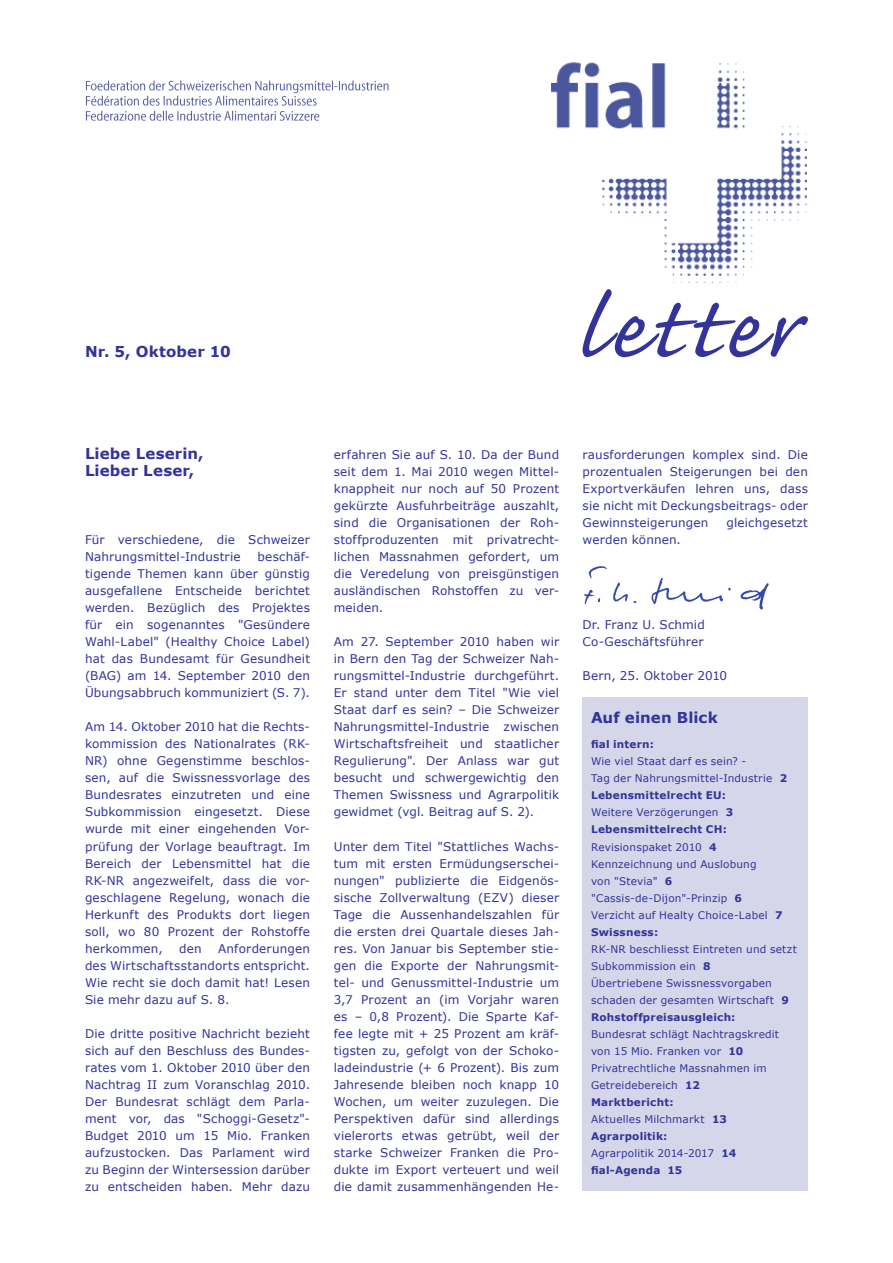
<style>
.page{position:relative;width:893px;height:1263px;background:#fff}
.page>*{position:absolute;margin:0;border:0;box-sizing:border-box;transform-origin:0 0}
.titel{font:700 15px "Verdana";letter-spacing:.01em;color:#339}
.inhaltsv__impressum{font:700 15px "Verdana";letter-spacing:.005em;color:#339}
.fliesstext{font:12px/17px "Verdana";letter-spacing:.01em;color:#339;text-align:justify}
.inhaltsv__impressum-2{font:10.5px "Verdana";letter-spacing:.015em;color:#339}
.inhaltsv__impressum-3{font:700 10.5px "Verdana";letter-spacing:.025em;color:#339}
.s1{font-weight:700}
</style>
<div class="page">
<div style="left:583px;top:697px;width:225px;height:494px;background:#d6d6eb"></div>
<svg style="left:583px;top:289px;width:225px;height:68px"></svg>
<img style="left:85px;top:80px;width:303px;height:41px">
<img style="left:551px;top:62px;width:255px;height:220px">
<img style="left:584px;top:566px;width:185px;height:44px">
<p class="titel" style="left:85px;top:342px;width:147px">Nr. 5, Oktober 10</p>
<p class="titel" style="left:85px;top:444px;width:120px">Liebe Leserin,</p>
<p class="titel" style="left:85px;top:461px;width:111px">Lieber Leser,</p>
<p class="fliesstext" style="left:85px;top:531px;width:226px">Für verschiedene, die Schweizer<br>Nahrungsmittel-Industrie</p>
<p class="fliesstext" style="left:85px;top:548px;width:226px;text-indent:173px">beschäf&shy;tigende Themen kann über günstig ausgefallene Entscheide berichtet werden. Bezüglich des Projektes für ein sogenanntes "Gesündere Wahl-Label" (Healthy Choice Label) hat das Bundesamt für Gesundheit (BAG) am 14. September 2010 den Übungsabbruch kommuniziert (S. 7).</p>
<p class="fliesstext" style="left:85px;top:718px;width:226px">Am 14. Oktober 2010 hat die Rechts&shy;kommission des Nationalrates (RK-NR) ohne Gegenstimme beschlos&shy;sen, auf die Swissnessvorlage des Bundesrates einzutreten und eine Subkommission eingesetzt. Diese wurde mit einer eingehenden Vor&shy;prüfung der Vorlage beauftragt. Im Bereich der Lebensmittel hat die RK-NR angezweifelt, dass die vor&shy;geschlagene Regelung, wonach die Herkunft des Produkts dort liegen soll, wo 80 Prozent der Rohstoffe herkommen,</p>
<p class="fliesstext" style="left:85px;top:939px;width:226px;text-indent:133px">Anforderungen des Wirtschaftsstandorts entspricht.<br>Wie recht sie doch damit hat! Lesen Sie mehr dazu auf S. 8.</p>
<p class="fliesstext" style="left:85px;top:1024px;width:227px">Die dritte positive Nachricht bezieht sich auf den Beschluss des Bundes&shy;rates vom 1. Oktober 2010 über den Nachtrag II zum Voranschlag 2010.<br>Der Bundesrat schlägt dem Parla&shy;ment vor, das "Schoggi-Gesetz"- Budget 2010 um 15 Mio. Franken aufzustocken. Das Parlament wird zu Beginn der Wintersession darüber zu entscheiden haben. Mehr dazu</p>
<p class="fliesstext" style="left:179px;top:939px;width:24px">den</p>
<p class="fliesstext" style="left:334px;top:446px;width:227px">erfahren Sie auf S. 10. Da der Bund seit dem 1. Mai 2010 wegen Mittel&shy;knappheit nur noch auf 50 Prozent gekürzte Ausfuhrbeiträge auszahlt, sind die Organisationen der Roh&shy;stoffproduzenten mit privatrecht&shy;lichen Massnahmen gefordert, um die Veredelung von preisgünstigen ausländischen Rohstoffen zu ver&shy;meiden.</p>
<p class="fliesstext" style="left:334px;top:633px;width:227px">Am 27. September 2010 haben wir in Bern den Tag der Schweizer Nah&shy;rungsmittel-Industrie durchgeführt.<br>Er stand unter dem Titel "Wie viel Staat darf es sein? – Die Schweizer Nahrungsmittel-Industrie zwischen Wirtschaftsfreiheit und staatlicher Regulierung". Der Anlass war gut besucht und schwergewichtig den Themen Swissness und Agrarpolitik gewidmet (vgl. Beitrag auf S. 2).</p>
<p class="fliesstext" style="left:334px;top:837px;width:227px">Unter dem Titel "Stattliches Wachs&shy;tum mit ersten Ermüdungserschei&shy;nungen" publizierte die Eidgenös&shy;sische Zollverwaltung (EZV) dieser Tage die Aussenhandelszahlen für die ersten drei Quartale dieses Jah&shy;res. Von Januar bis September stie&shy;gen die Exporte der Nahrungsmit&shy;tel- und Genussmittel-Industrie um 3,7 Prozent an (im Vorjahr waren es – 0,8 Prozent). Die Sparte Kaf&shy;fee legte mit + 25 Prozent am kräf&shy;tigsten zu, gefolgt von der Schoko&shy;ladeindustrie (+ 6 Prozent). Bis zum Jahresende bleiben noch knapp 10<br>Wochen, um weiter zuzulegen. Die Perspektiven dafür sind allerdings vielerorts etwas getrübt, weil der starke Schweizer Franken die Pro&shy;dukte im Export verteuert und weil die damit zusammenhängenden He-</p>
<p class="fliesstext" style="left:583px;top:446px;width:227px">rausforderungen komplex sind. Die prozentualen Steigerungen bei den Exportverkäufen lehren uns, dass sie nicht mit Deckungsbeitrags- oder Gewinnsteigerungen</p>
<p class="fliesstext" style="left:726px;top:514px;width:83px">gleichgesetzt</p>
<p class="fliesstext" style="left:583px;top:531px;width:100px">werden können.</p>
<p class="fliesstext" style="left:583px;top:616px;width:124px">Dr. Franz U. Schmid</p>
<p class="fliesstext" style="left:583px;top:633px;width:123px">Co-Geschäftsführer</p>
<p class="fliesstext" style="left:583px;top:667px;width:146px">Bern, 25. Oktober 2010</p>
<p class="inhaltsv__impressum" style="left:591px;top:708px;width:128px">Auf einen Blick</p>
<p class="inhaltsv__impressum-3" style="left:591px;top:738px;width:64px">fial intern:</p>
<p class="inhaltsv__impressum-2" style="left:591px;top:755px;width:157px">Wie viel Staat darf es sein? -</p>
<p class="inhaltsv__impressum-2" style="left:591px;top:772px;width:198px">Tag der Nahrungsmittel-Industrie <span class="s1">2</span></p>
<p class="inhaltsv__impressum-3" style="left:591px;top:789px;width:137px">Lebensmittelrecht EU:</p>
<p class="inhaltsv__impressum-2" style="left:591px;top:806px;width:144px">Weitere Verzögerungen <span class="s1">3</span></p>
<p class="inhaltsv__impressum-3" style="left:591px;top:823px;width:137px">Lebensmittelrecht CH:</p>
<p class="inhaltsv__impressum-2" style="left:591px;top:840px;width:127px">Revisionspaket 2010 <span class="s1">4</span></p>
<p class="inhaltsv__impressum-2" style="left:591px;top:857px;width:167px">Kennzeichnung und Auslobung</p>
<p class="inhaltsv__impressum-2" style="left:591px;top:874px;width:83px">von "Stevia" <span class="s1">6</span></p>
<p class="inhaltsv__impressum-2" style="left:591px;top:891px;width:152px">"Cassis-de-Dijon"-Prinzip <span class="s1">6</span></p>
<p class="inhaltsv__impressum-2" style="left:591px;top:908px;width:193px">Verzicht auf Healty Choice-Label <span class="s1">7</span></p>
<p class="inhaltsv__impressum-3" style="left:591px;top:925px;width:69px">Swissness:</p>
<p class="inhaltsv__impressum-2" style="left:591px;top:942px;width:207px">RK-NR beschliesst Eintreten und setzt</p>
<p class="inhaltsv__impressum-2" style="left:591px;top:959px;width:121px">Subkommission ein <span class="s1">8</span></p>
<p class="inhaltsv__impressum-2" style="left:591px;top:976px;width:182px">Übertriebene Swissnessvorgaben</p>
<p class="inhaltsv__impressum-2" style="left:591px;top:993px;width:199px">schaden der gesamten Wirtschaft <span class="s1">9</span></p>
<p class="inhaltsv__impressum-3" style="left:591px;top:1010px;width:146px">Rohstoffpreisausgleich:</p>
<p class="inhaltsv__impressum-2" style="left:591px;top:1027px;width:190px">Bundesrat schlägt Nachtragskredit</p>
<p class="inhaltsv__impressum-2" style="left:591px;top:1044px;width:154px">von 15 Mio. Franken vor <span class="s1">10</span></p>
<p class="inhaltsv__impressum-2" style="left:591px;top:1061px;width:177px">Privatrechtliche Massnahmen im</p>
<p class="inhaltsv__impressum-2" style="left:591px;top:1078px;width:111px">Getreidebereich <span class="s1">12</span></p>
<p class="inhaltsv__impressum-3" style="left:591px;top:1095px;width:84px">Marktbericht:</p>
<p class="inhaltsv__impressum-2" style="left:591px;top:1112px;width:137px">Aktuelles Milchmarkt <span class="s1">13</span></p>
<p class="inhaltsv__impressum-3" style="left:591px;top:1129px;width:78px">Agrarpolitik:</p>
<p class="inhaltsv__impressum-2" style="left:591px;top:1146px;width:147px">Agrarpolitik 2014-2017 <span class="s1">14</span></p>
<p class="inhaltsv__impressum-3" style="left:591px;top:1163px;width:93px">fial-Agenda 15</p>
</div>
